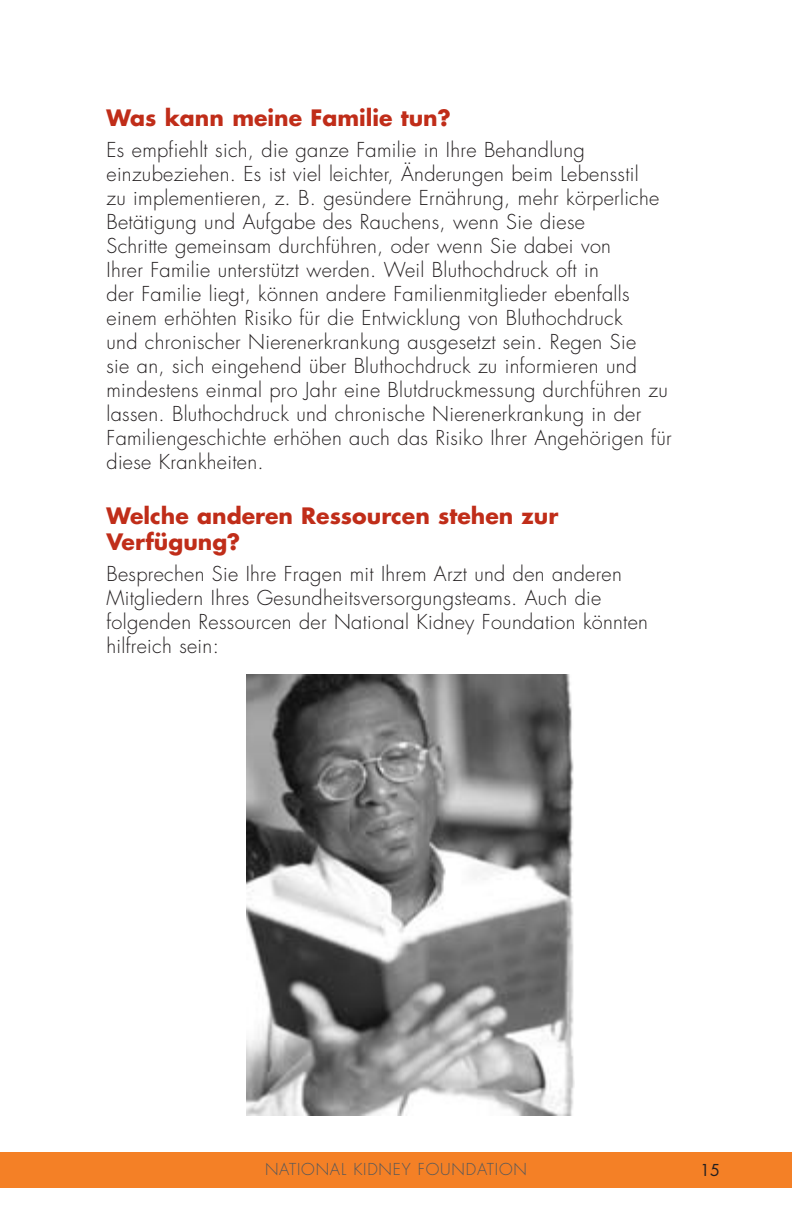
<style>
.page{position:relative;width:792px;height:1224px;background:#fff}
.page>*{position:absolute;margin:0;border:0;box-sizing:border-box;transform-origin:0 0}
.Head1{font:700 22px/26px "Futura";color:#c02d19}
.Body1{font:300 20px/24px "Futura";letter-spacing:.015em;color:#231f20}
.t1{font:300 16px "Futura";letter-spacing:.05em;color:#57585a}
.t2{font:16px "Futura";color:#231f20}
.t3{font:300 14px "Futura";color:#57585a}
.s1{font-size:16px}
</style>
<div class="page">
<div style="left:0;top:1152px;width:792px;height:36px;background:#f48026"></div>
<img style="left:247px;top:674px;width:327px;height:442px">
<p class="Head1" style="left:106px;top:104px;width:346px">Was kann meine Familie tun?</p>
<p class="Body1" style="left:106px;top:138px;width:567px">Es empfiehlt sich, die ganze Familie in Ihre Behandlung einzubeziehen. Es ist viel leichter, Änderungen beim Lebensstil<br>zu implementieren, z. B. gesündere Ernährung, mehr körperliche Betätigung und Aufgabe des Rauchens, wenn Sie diese<br>Schritte gemeinsam durchführen, oder wenn Sie dabei von<br>Ihrer Familie unterstützt werden. Weil Bluthochdruck oft in<br>der Familie liegt, können andere Familienmitglieder ebenfalls einem erhöhten Risiko für die Entwicklung von Bluthochdruck<br>und chronischer Nierenerkrankung ausgesetzt sein. Regen Sie<br>sie an, sich eingehend über Bluthochdruck zu informieren und mindestens einmal pro Jahr eine Blutdruckmessung durchführen zu lassen. Bluthochdruck und chronische Nierenerkrankung in der Familiengeschichte erhöhen auch das Risiko Ihrer Angehörigen für diese Krankheiten.</p>
<p class="Head1" style="left:106px;top:502px;width:453px">Welche anderen Ressourcen stehen zur<br>Verfügung?</p>
<p class="Body1" style="left:106px;top:562px;width:543px">Besprechen Sie Ihre Fragen mit Ihrem Arzt und den anderen Mitgliedern Ihres Gesundheitsversorgungsteams. Auch die folgenden Ressourcen der National Kidney Foundation könnten hilfreich sein:</p>
<p class="t3" style="left:265px;top:1159px;width:179px"><span class="s1">N</span>National Kidney Foundation</p>
<p class="t1" style="left:279px;top:1160px;width:12px">ationa</p>
<p class="t1" style="left:341px;top:1160px;width:33px">l Kidne</p>
<p class="t1" style="left:402px;top:1160px;width:62px">y Foundation</p>
<p class="t2" style="left:698px;top:1159px;width:21px">11 55</p>
</div>
